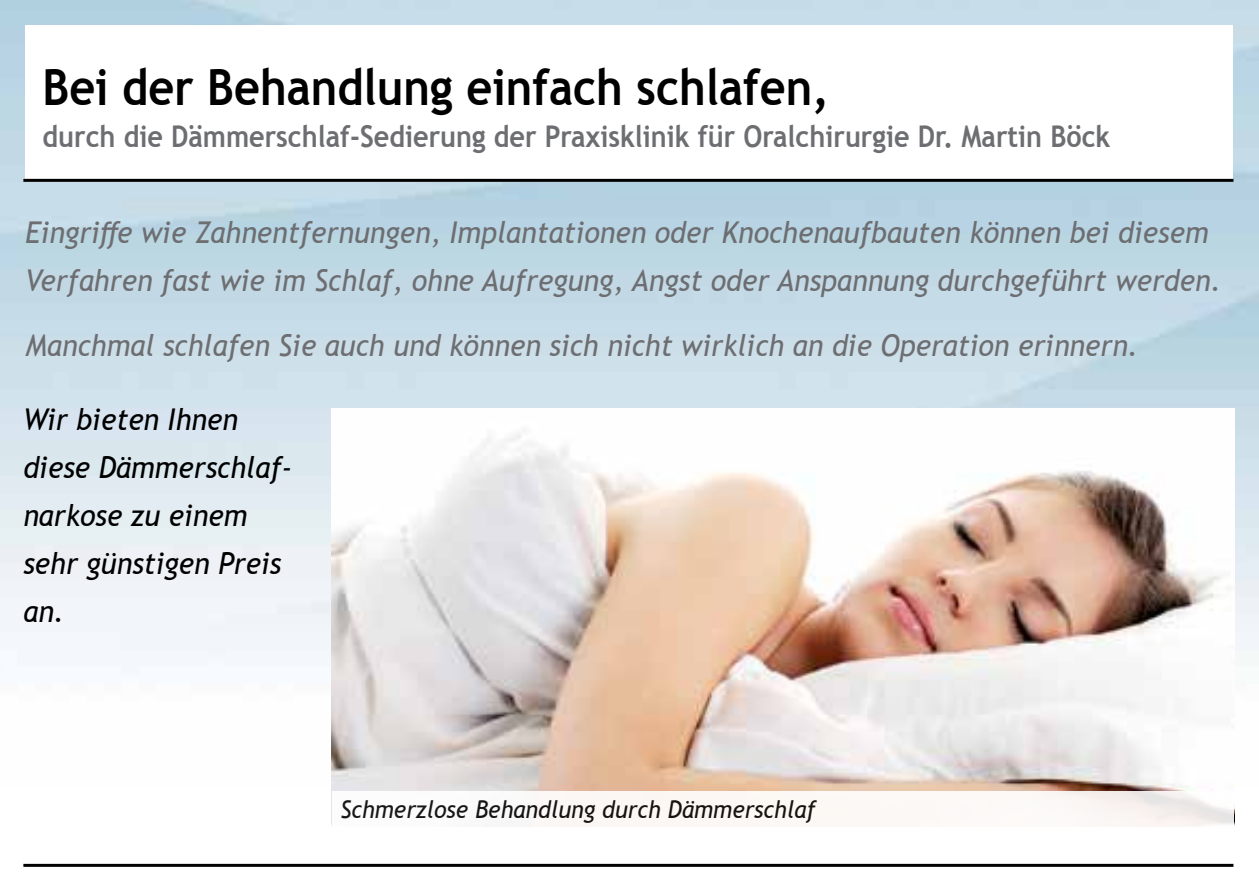
<style>
.page{position:relative;width:1259px;height:893px;background:#fff}
.page>*{position:absolute;margin:0;border:0;box-sizing:border-box;transform-origin:0 0}
.t1{font:700 50.1px "Trebuchet MS";color:#000;scale:.9 1}
.t2{font:italic 30px/48px "Trebuchet MS";color:#6d6e71;scale:.95 1}
.t3{font:700 30px "Trebuchet MS";color:#6d6e71;scale:.9 1}
.t4{font:italic 30px/48px "Trebuchet MS";color:#000;scale:.95 1}
.t5{font:italic 24.3px "Trebuchet MS";color:#000;scale:.95 1}
</style>
<div class="page">
<img style="left:0;top:0;width:1259px;height:787px">
<div style="left:26px;top:26px;width:1207px;height:156px;background:#fff"></div>
<hr style="left:23px;top:864px;width:1210px;height:3px;background:#000">
<hr style="left:23px;top:179px;width:1210px;height:3px;background:#000">
<img style="left:332px;top:408px;width:902px;height:416px">
<div style="left:332px;top:792px;width:901px;height:35px;background:#fcf8f5"></div>
<h1 class="t1" style="left:43px;top:56px;width:875px">Bei der Behandlung einfach schlafen,</h1>
<p class="t3" style="left:43px;top:117px;width:1188px">durch die Dämmerschlaf-Sedierung der Praxisklinik für Oralchirurgie Dr. Martin Böck</p>
<p class="t2" style="left:26px;top:209px;width:1260px">Eingriffe wie Zahnentfernungen, Implantationen oder Knochenaufbauten können bei diesem<br>Verfahren fast wie im Schlaf, ohne Aufregung, Angst oder Anspannung durchgeführt werden.</p>
<p class="t2" style="left:26px;top:322px;width:1173px">Manchmal schlafen Sie auch und können sich nicht wirklich an die Operation erinnern.</p>
<p class="t4" style="left:23px;top:396px;width:284px">Wir bieten Ihnen diese Dämmerschlaf&shy;narkose zu einem sehr günstigen Preis an.</p>
<p class="t5" style="left:340px;top:795px;width:502px">Schmerzlose Behandlung durch Dämmerschlaf</p>
</div>
